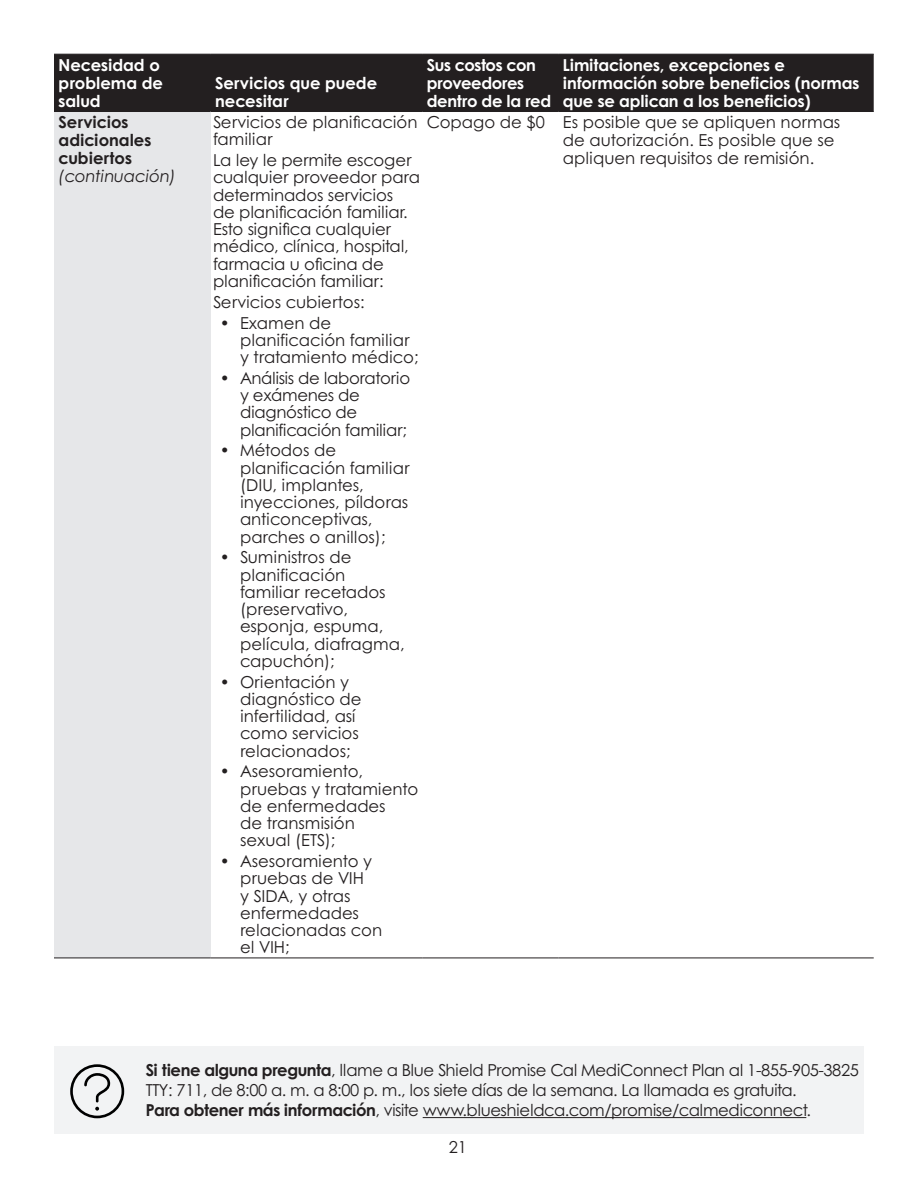
<style>
.page{position:relative;width:918px;height:1188px;background:#fff}
.page>*{position:absolute;margin:0;border:0;box-sizing:border-box;transform-origin:0 0}
.t1{font:16.5px/17.2px "Century Gothic B";letter-spacing:-.01em;color:#231f20}
.t2{font:700 16.5px/18px "Century Gothic B";letter-spacing:-.01em;color:#fff}
.t3{font:700 16.5px/18px "Century Gothic B";color:#231f20}
.s1{font-weight:400;font-style:italic}
.s2{font-weight:700}
</style>
<div class="page">
<div style="left:54px;top:1047px;width:810px;height:87px;background:#f2f3f4"></div>
<hr style="left:423px;top:1117px;width:383px;height:1px;background:#231f20">
<svg style="left:70px;top:1064px;width:54px;height:54px"></svg>
<div style="left:54px;top:55px;width:820px;height:56px;background:#231f20"></div>
<div style="left:54px;top:112px;width:157px;height:846px;background:#e6e7e9"></div>
<hr style="left:54px;top:54px;width:157px;height:1px;background:#231f20">
<hr style="left:211px;top:54px;width:211px;height:1px;background:#231f20">
<hr style="left:422px;top:54px;width:136px;height:1px;background:#231f20">
<hr style="left:558px;top:54px;width:316px;height:1px;background:#231f20">
<hr style="left:54px;top:111px;width:157px;height:1px;background:#231f20">
<hr style="left:211px;top:111px;width:211px;height:1px;background:#231f20">
<hr style="left:422px;top:111px;width:136px;height:1px;background:#231f20">
<hr style="left:558px;top:111px;width:316px;height:1px;background:#231f20">
<hr style="left:211px;top:958px;width:211px;height:1px;background:#231f20">
<hr style="left:422px;top:958px;width:136px;height:1px;background:#231f20">
<hr style="left:558px;top:958px;width:316px;height:1px;background:#231f20">
<hr style="left:54px;top:958px;width:157px;height:1px;background:#231f20">
<p class="t2" style="left:59px;top:56px;width:106px">Necesidad o problema de salud</p>
<p class="t2" style="left:215px;top:74px;width:164px">Servicios que puede necesitar</p>
<p class="t3" style="left:59px;top:113px;width:119px">Servicios adicionales cubiertos <span class="s1">(continuación)</span></p>
<p class="t1" style="left:213px;top:113px;width:206px">Servicios de planificación familiar</p>
<p class="t1" style="left:213px;top:151px;width:209px">La ley le permite escoger cualquier proveedor para determinados servicios<br>de planificación familiar.<br>Esto significa cualquier médico, clínica, hospital, farmacia u oficina de planificación familiar:</p>
<p class="t1" style="left:213px;top:293px;width:153px">Servicios cubiertos:</p>
<p class="t1" style="left:240px;top:314px;width:180px;text-indent:-20px">• Examen de planificación familiar y tratamiento médico;</p>
<p class="t1" style="left:240px;top:369px;width:172px;text-indent:-20px">• Análisis de laboratorio y exámenes de diagnóstico de planificación familiar;</p>
<p class="t1" style="left:240px;top:441px;width:171px;text-indent:-20px">• Métodos de planificación familiar (DIU, implantes, inyecciones, píldoras anticonceptivas, parches o anillos);</p>
<p class="t1" style="left:240px;top:548px;width:166px;text-indent:-20px">• Suministros de planificación familiar recetados (preservativo, esponja, espuma, película, diafragma, capuchón);</p>
<p class="t1" style="left:240px;top:673px;width:123px;text-indent:-20px">• Orientación y diagnóstico de infertilidad, así como servicios relacionados;</p>
<p class="t1" style="left:240px;top:763px;width:180px;text-indent:-20px">• Asesoramiento, pruebas y tratamiento de enfermedades<br>de transmisión<br>sexual (ETS);</p>
<p class="t1" style="left:240px;top:852px;width:144px;text-indent:-20px">• Asesoramiento y pruebas de VIH<br>y SIDA, y otras enfermedades relacionadas con el VIH;</p>
<p class="t2" style="left:427px;top:56px;width:126px">Sus costos con proveedores dentro de la red</p>
<p class="t2" style="left:563px;top:56px;width:298px">Limitaciones, excepciones e información sobre beneficios (normas que se aplican a los beneficios)</p>
<p class="t1" style="left:427px;top:113px;width:120px">Copago de $0</p>
<p class="t1" style="left:563px;top:113px;width:279px;line-height:18px">Es posible que se apliquen normas de autorización. Es posible que se apliquen requisitos de remisión.</p>
<p class="t1" style="left:146px;top:1060px;width:715px;line-height:19.8px"><span class="s2">Si tiene alguna pregunta</span>, llame a Blue Shield Promise Cal MediConnect Plan al 1-855‑905-3825<br>TTY: 711, de 8:00 a. m. a 8:00 p. m., los siete días de la semana. La llamada es gratuita.<br><span class="s2">Para obtener más información</span>, visite www.blueshieldca.com/promise/calmediconnect.</p>
<p class="t1" style="left:449px;top:1138px;width:20px">21</p>
</div>
